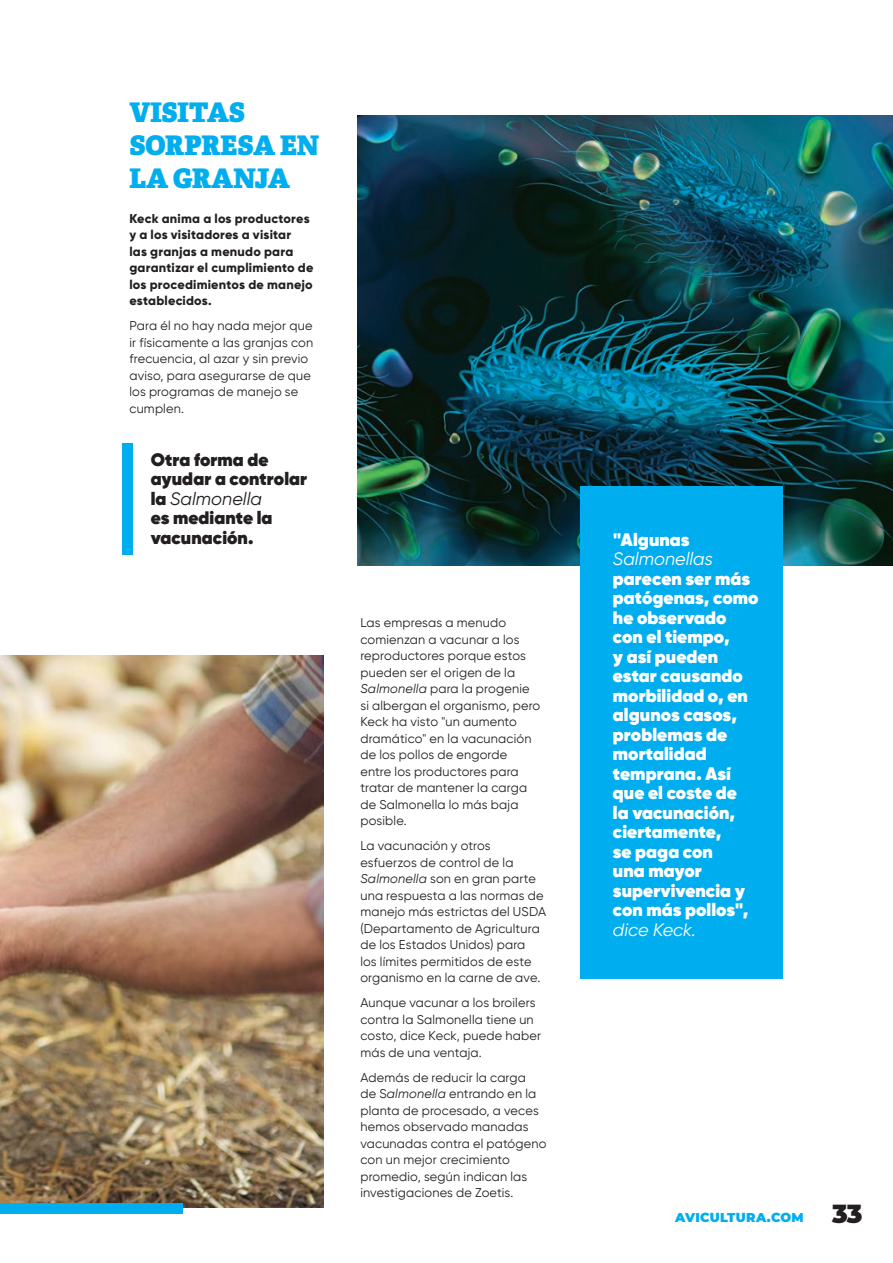
<style>
.page{position:relative;width:893px;height:1263px;background:#fff}
.page>*{position:absolute;margin:0;border:0;box-sizing:border-box;transform-origin:0 0}
.Titulo{font:800 27px/33px "Adelle";letter-spacing:-.005em;color:#00aeef}
.Texto_básico{font:800 18px/19.5px "Gilroy";letter-spacing:.005em;color:#fff}
.Texto_básico-2{font:800 18px/19.5px "Gilroy";letter-spacing:.005em;color:#231f20}
.Texto_básico-3{font:12.75px/16.5px "Gilroy";letter-spacing:.015em;color:#231f20}
.Texto_básico-4{font:800 12.75px/16.5px "Gilroy";letter-spacing:.015em;color:#231f20}
.t1{font:900 12.75px "Montserrat";letter-spacing:.02em;color:#00aeef}
.s1{font-weight:400;font-style:italic}
.s2{font-style:italic}
.s3{font-size:25.5px;color:#231f20}
</style>
<div class="page">
<div style="left:122px;top:443px;width:10px;height:111px;background:#00aeef"></div>
<img style="left:0;top:656px;width:324px;height:551px">
<div style="left:0;top:1203px;width:182px;height:11px;background:#00aeef"></div>
<img style="left:357px;top:116px;width:536px;height:450px">
<div style="left:581px;top:486px;width:202px;height:493px;background:#00aeef"></div>
<p class="Titulo" style="left:129px;top:96px;width:191px">VISITAS<br>SORPRESA EN<br>LA GRANJA</p>
<p class="Texto_básico-4" style="left:129px;top:210px;width:186px">Keck anima a los productores y a los visitadores a visitar<br>las granjas a menudo para garantizar el cumplimiento de los procedimientos de manejo establecidos.</p>
<p class="Texto_básico-3" style="left:129px;top:317px;width:185px">Para él no hay nada mejor que ir físicamente a las granjas con frecuencia, al azar y sin previo aviso, para asegurarse de que los programas de manejo se cumplen.</p>
<p class="Texto_básico-2" style="left:151px;top:449px;width:158px">Otra forma de ayudar a controlar la <span class="s1">Salmonella<br></span>es mediante la vacunación.</p>
<p class="Texto_básico-3" style="left:360px;top:614px;width:181px">Las empresas a menudo comienzan a vacunar a los reproductores porque estos pueden ser el origen de la<br><span class="s2">Salmonella</span> para la progenie si albergan el organismo, pero<br>Keck ha visto "un aumento dramático" en la vacunación de los pollos de engorde entre los productores para tratar de mantener la carga de Salmonella lo más baja posible.</p>
<p class="Texto_básico-3" style="left:360px;top:837px;width:187px">La vacunación y otros esfuerzos de control de la<br><span class="s2">Salmonella</span> son en gran parte una respuesta a las normas de manejo más estrictas del USDA (Departamento de Agricultura de los Estados Unidos) para<br>los límites permitidos de este organismo en la carne de ave.</p>
<p class="Texto_básico-3" style="left:360px;top:994px;width:182px">Aunque vacunar a los broilers contra la Salmonella tiene un costo, dice Keck, puede haber más de una ventaja.</p>
<p class="Texto_básico-3" style="left:360px;top:1069px;width:188px">Además de reducir la carga<br>de S<span class="s2">almonella</span> entrando en la planta de procesado, a veces hemos observado manadas vacunadas contra el patógeno con un mejor crecimiento promedio, según indican las investigaciones de Zoetis.</p>
<p class="Texto_básico" style="left:613px;top:530px;width:147px">"Algunas<br><span class="s1">Salmonellas </span>parecen ser más patógenas, como he observado con el tiempo,<br>y así pueden estar causando morbilidad o, en algunos casos, problemas de mortalidad temprana. Así que el coste de<br>la vacunación, ciertamente,<br>se paga con<br>una mayor supervivencia y con más pollos", <span class="s1">dice Keck.</span></p>
<p class="t1" style="left:675px;top:1208px;width:189px">AVICULTURA.COM <span class="s3">33</span></p>
</div>
